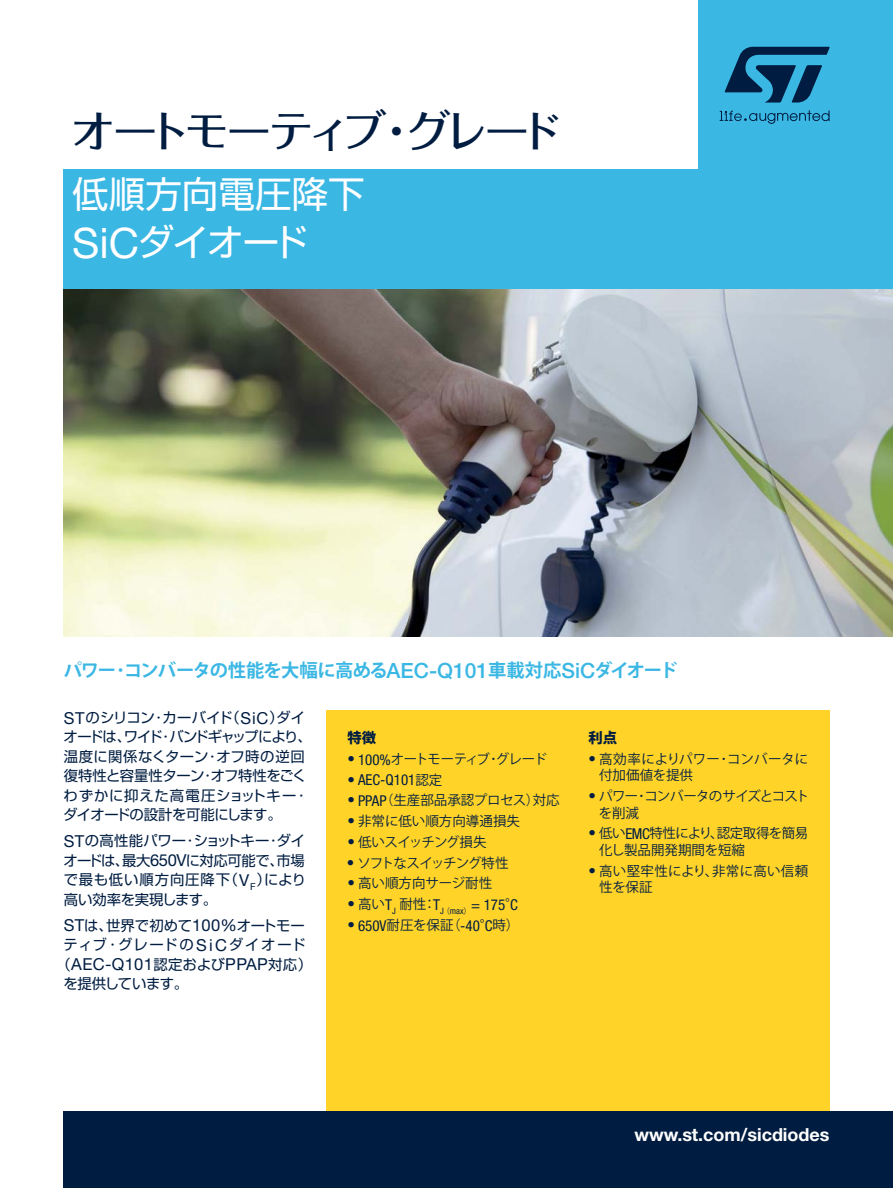
<style>
.page{position:relative;width:893px;height:1188px;background:#fff}
.page>*{position:absolute;margin:0;border:0;box-sizing:border-box;transform-origin:0 0}
.t1{font:44.4px "Folk Pro Medium 90 msp RKSJ H";letter-spacing:-.13em;color:#001d41}
.t2{font:36.6px/48px "Shin Go Pro Regular 90 msp RKSJ H";color:#fff}
.t3{font:18.3px "Koz Go Pro Bold 90 msp RKSJ H";letter-spacing:-.04em;color:#3bb7e4}
.t4{font:700 18px "Helvetica Neue LT Std";color:#fff}
.t5{font:16.5px "Helvetica Neue LT Std";letter-spacing:.02em;color:#001d41}
.t6{font:condensed 15px "Helvetica Neue LT Std";color:#001d41}
.t7{font:14.4px/19.5px "Shin Go Pro Regular 90 msp RKSJ H";letter-spacing:-.02em;color:#001d41}
.t8{font:14.4px/19.5px "Shin Go Pro Regular 90 msp RKSJ H";letter-spacing:.005em;color:#001d41}
.t9{font:14.4px "Koz Go Pro Heavy 90 msp RKSJ H";color:#001d41}
.t10{font:13.5px/16.5px "Koz Go Pro Regular 90 msp RKSJ H";color:#001d41}
.t11{font:13.5px/16.5px "Koz Go Pro Regular 90 msp RKSJ H";letter-spacing:-.02em;color:#001d41}
.t12{font:13.5px/16.5px "Koz Go Pro Regular 90 msp RKSJ H";letter-spacing:-.05em;color:#001d41}
.t13{font:13.5px/16.5px "Koz Go Pro Regular 90 msp RKSJ H";letter-spacing:.02em;color:#001d41}
.t14{font:13.5px "Koz Go Pro Regular 90 msp RKSJ H";letter-spacing:-.075em;color:#001d41}
.t15{font:13.5px "Koz Go Pro Regular 90 msp RKSJ H";letter-spacing:-.07em;color:#001d41}
.t16{font:13.5px "Koz Go Pro Regular 90 msp RKSJ H";letter-spacing:-.04em;color:#001d41}
.s1{font-family:"Helvetica Neue LT Std";font-size:42px}
.s2{font-family:"Helvetica Neue LT Std";font-weight:500;font-size:21px}
.s3{font-family:"Helvetica Neue LT Std";font-size:16.5px}
.s4{font-family:"Shin Go Pro Regular 90 msp RKSJ H";font-size:14.4px}
.s5{font-family:"Helvetica Neue LT Std";font-stretch:condensed;font-size:15px}
.s6{font-family:"Koz Go Pro Regular 90 msp RKSJ H";font-stretch:normal;font-size:13.5px}
</style>
<div class="page">
<div style="left:698px;top:0;width:194px;height:627px;background:#3bb7e4"></div>
<div style="left:64px;top:169px;width:828px;height:458px;background:#3bb7e4"></div>
<svg style="left:724px;top:47px;width:105px;height:56px"></svg>
<svg style="left:719px;top:110px;width:110px;height:14px"></svg>
<img style="left:64px;top:290px;width:828px;height:347px">
<div style="left:326px;top:710px;width:503px;height:403px;background:#ffd328"></div>
<div style="left:64px;top:1111px;width:828px;height:77px;background:#001d41"></div>
<h1 class="t1" style="left:71px;top:115px;width:492px">オートモーティブ･グレード</h1>
<h2 class="t2" style="left:72px;top:175px;width:294px">低順方向電圧降下<br><span class="s1">SiC</span>ダイオード</h2>
<p class="t3" style="left:64px;top:663px;width:615px">パワー･コンバータの性能を大幅に高める<span class="s2">AEC-Q101</span>車載対応<span class="s2">SiC</span>ダイオード</p>
<p class="t7" style="left:63px;top:710px;width:250px"><span class="s3">ST</span>のシリコン･カーバイド（<span class="s3">SiC</span>）ダイオードは、ワイド･バンドギャップにより、温度に関係なくターン･オフ時の逆回復特性と容量性ターン･オフ特性をごくわずかに抑えた高電圧ショットキー･ダイオードの設計を可能にします。</p>
<p class="t7" style="left:63px;top:833px;width:244px;text-align:justify"><span class="s3">ST</span>の高性能パワー･ショットキー･ダイオードは、最大<span class="s3">650V</span>に対応可能で、市場で最も低い順方向圧降下（<span class="s3">V</span><sub>F</sub>）により高い効率を実現します。</p>
<p class="t8" style="left:63px;top:917px;width:243px"><span class="s3">ST</span>は、世界で初めて<span class="s3">100%</span>オートモーティブ･グレードの<span class="s3">SiC</span>ダイオード</p>
<p class="t5" style="left:57px;top:955px;width:257px"><span class="s4">（</span>AEC-Q101<span class="s4">認定および</span>PPAP<span class="s4">対応）</span></p>
<p class="t7" style="left:63px;top:976px;width:126px">を提供しています。</p>
<p class="t9" style="left:347px;top:732px;width:30px">特徴</p>
<p class="t14" style="left:347px;top:754px;width:201px"><span class="s5">• 100%</span>オートモーティブ･グレード</p>
<p class="t6" style="left:347px;top:771px;width:97px">• AEC-Q101<span class="s6">認定</span></p>
<p class="t10" style="left:347px;top:794px;width:214px"><span class="s5">• PPAP</span>（生産部品承認プロセス）対応</p>
<p class="t10" style="left:347px;top:815px;width:174px"><span class="s5">•</span> 非常に低い順方向導通損失</p>
<p class="t16" style="left:347px;top:837px;width:141px"><span class="s5">•</span> 低いスイッチング損失</p>
<p class="t15" style="left:347px;top:858px;width:163px"><span class="s5">•</span> ソフトなスイッチング特性</p>
<p class="t10" style="left:347px;top:877px;width:146px"><span class="s5">•</span> 高い順方向サージ耐性</p>
<p class="t6" style="left:347px;top:896px;width:172px">• <span class="s6">高い</span>T<sub>J</sub> <span class="s6">耐性：</span>T<sub>J</sub> <sub>（</sub><sub>max</sub><sub>）</sub>= 175<span class="s6">°</span>C</p>
<p class="t6" style="left:347px;top:917px;width:173px">• 650V<span class="s6">耐圧を保証（</span>-40<span class="s6">°</span>C<span class="s6">時）</span></p>
<p class="t9" style="left:588px;top:732px;width:30px">利点</p>
<p class="t10" style="left:599px;top:752px;width:211px;text-indent:-11px"><span class="s5">•</span> 高効率によりパワー･コンバータに付加価値を提供</p>
<p class="t12" style="left:599px;top:790px;width:212px;text-indent:-10px"><span class="s5">•</span> パワー･コンバータのサイズとコストを削減</p>
<p class="t11" style="left:599px;top:827px;width:211px;text-indent:-11px"><span class="s5">•</span> 低い<span class="s5">EMC</span>特性により、認定取得を簡易化し製品開発期間を短縮</p>
<p class="t13" style="left:599px;top:864px;width:211px;text-indent:-11px"><span class="s5">•</span> 高い堅牢性により、非常に高い信頼性を保証</p>
<p class="t4" style="left:634px;top:1124px;width:196px">www.st.com/sicdiodes</p>
</div>
